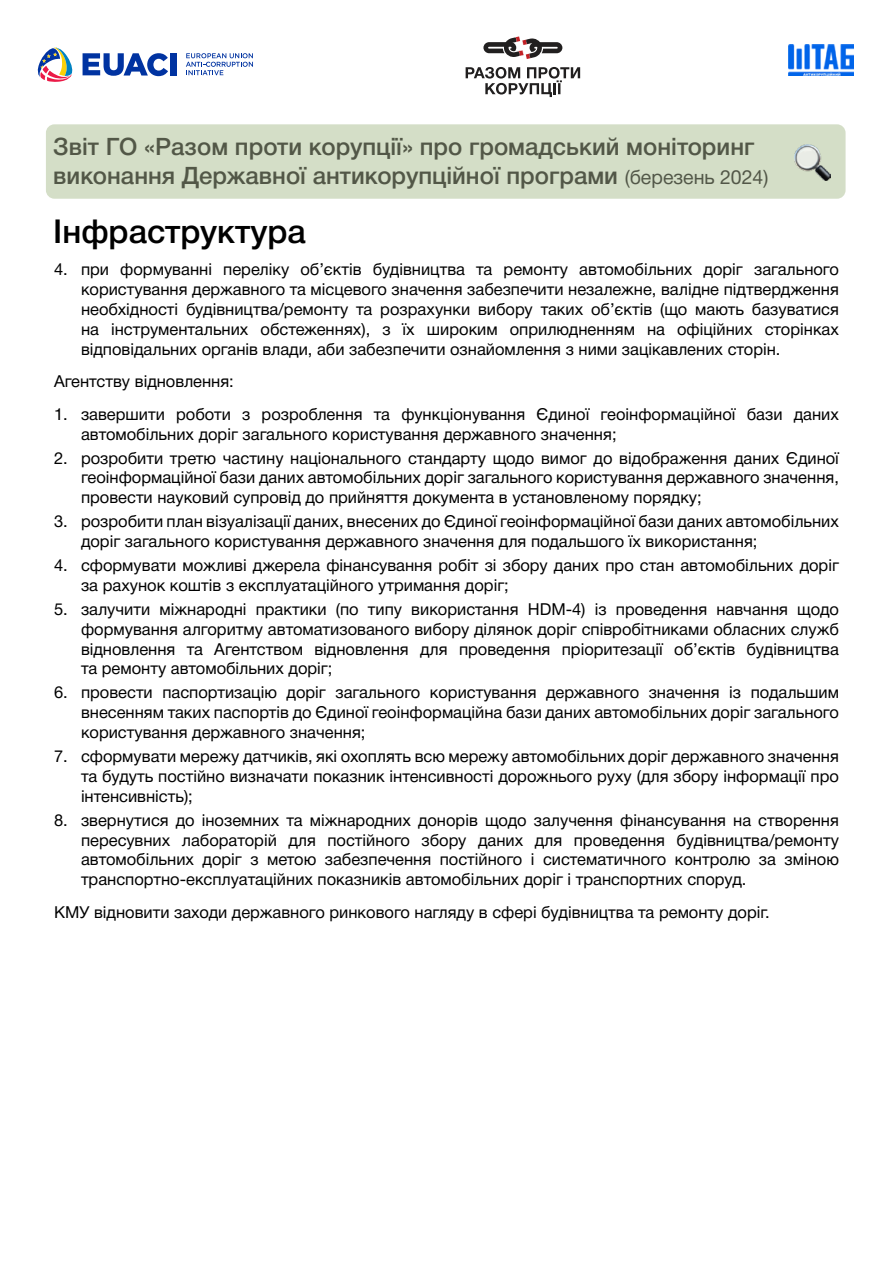
<style>
.page{position:relative;width:893px;height:1263px;background:#fff}
.page>*{position:absolute;margin:0;border:0;box-sizing:border-box;transform-origin:0 0}
.t1{font:500 33px "Helvetica Neue Cyr";color:#000}
.t2{font:500 24px/28.8px "Helvetica Neue Cyr";color:#525747}
.t3{font:16.5px/19.8px "Helvetica Neue Cyr";color:#000;text-align:justify}
.s1{font-weight:400;font-size:19.5px;color:#525748}
</style>
<div class="page">
<div style="left:46px;top:124px;width:799px;height:75px;background:#d4dec7;border-radius:9px"></div>
<svg style="left:483px;top:36px;width:79px;height:23px"></svg>
<svg style="left:466px;top:67px;width:114px;height:30px"></svg>
<svg style="left:186px;top:53px;width:67px;height:22px"></svg>
<svg style="left:37px;top:47px;width:36px;height:35px"></svg>
<svg style="left:83px;top:53px;width:85px;height:23px"></svg>
<div style="left:170px;top:53px;width:6px;height:22px;background:#0033a1"></div>
<img style="left:789px;top:45px;width:65px;height:31px">
<img style="left:794px;top:144px;width:36px;height:36px">
<h2 class="t2" style="left:53px;top:133px;width:717px">Звіт ГО «Разом проти корупції» про громадський моніторинг виконання Державної антикорупційної програми <span class="s1">(березень 2024)</span></h2>
<h1 class="t1" style="left:53px;top:213px;width:254px">Інфраструктура</h1>
<p class="t3" style="left:81px;top:260px;width:759px;text-indent:-27px">4. при формуванні переліку об’єктів будівництва та ремонту автомобільних доріг загального користування державного та місцевого значення забезпечити незалежне, валідне підтвердження необхідності будівництва/ремонту та розрахунки вибору таких об’єктів (що мають базуватися на інструментальних обстеженнях), з їх широким оприлюдненням на офіційних сторінках відповідальних органів влади, аби забезпечити ознайомлення з ними зацікавлених сторін.</p>
<p class="t3" style="left:54px;top:372px;width:181px">Агентству відновлення:</p>
<p class="t3" style="left:81px;top:404px;width:759px;text-indent:-27px">1. завершити роботи з розроблення та функціонування Єдиної геоінформаційної бази даних автомобільних доріг загального користування державного значення;</p>
<p class="t3" style="left:81px;top:448px;width:759px;text-indent:-27px">2. розробити третю частину національного стандарту щодо вимог до відображення даних Єдиної геоінформаційної бази даних автомобільних доріг загального користування державного значення, провести науковий супровід до прийняття документа в установленому порядку;</p>
<p class="t3" style="left:81px;top:512px;width:759px;text-indent:-27px">3. розробити план візуалізації даних, внесених до Єдиної геоінформаційної бази даних автомобільних доріг загального користування державного значення для подальшого їх використання;</p>
<p class="t3" style="left:81px;top:556px;width:759px;text-indent:-27px">4. сформувати можливі джерела фінансування робіт зі збору даних про стан автомобільних доріг за рахунок коштів з експлуатаційного утримання доріг;</p>
<p class="t3" style="left:81px;top:599px;width:759px;text-indent:-27px">5. залучити міжнародні практики (по типу використання HDM-4) із проведення навчання щодо формування алгоритму автоматизованого вибору ділянок доріг співробітниками обласних служб відновлення та Агентством відновлення для проведення пріоритезації об’єктів будівництва та ремонту автомобільних доріг;</p>
<p class="t3" style="left:81px;top:683px;width:759px;text-indent:-27px">6. провести паспортизацію доріг загального користування державного значення із подальшим внесенням таких паспортів до Єдиної геоінформаційна бази даних автомобільних доріг загального користування державного значення;</p>
<p class="t3" style="left:81px;top:747px;width:759px;text-indent:-27px">7. сформувати мережу датчиків, які охоплять всю мережу автомобільних доріг державного значення та будуть постійно визначати показник інтенсивності дорожнього руху (для збору інформації про інтенсивність);</p>
<p class="t3" style="left:81px;top:810px;width:759px;text-indent:-27px">8. звернутися до іноземних та міжнародних донорів щодо залучення фінансування на створення пересувних лабораторій для постійного збору даних для проведення будівництва/ремонту автомобільних доріг з метою забезпечення постійного і систематичного контролю за зміною транспортно-експлуатаційних показників автомобільних доріг і транспортних споруд.</p>
<p class="t3" style="left:54px;top:902px;width:717px">КМУ відновити заходи державного ринкового нагляду в сфері будівництва та ремонту доріг.</p>
</div>
